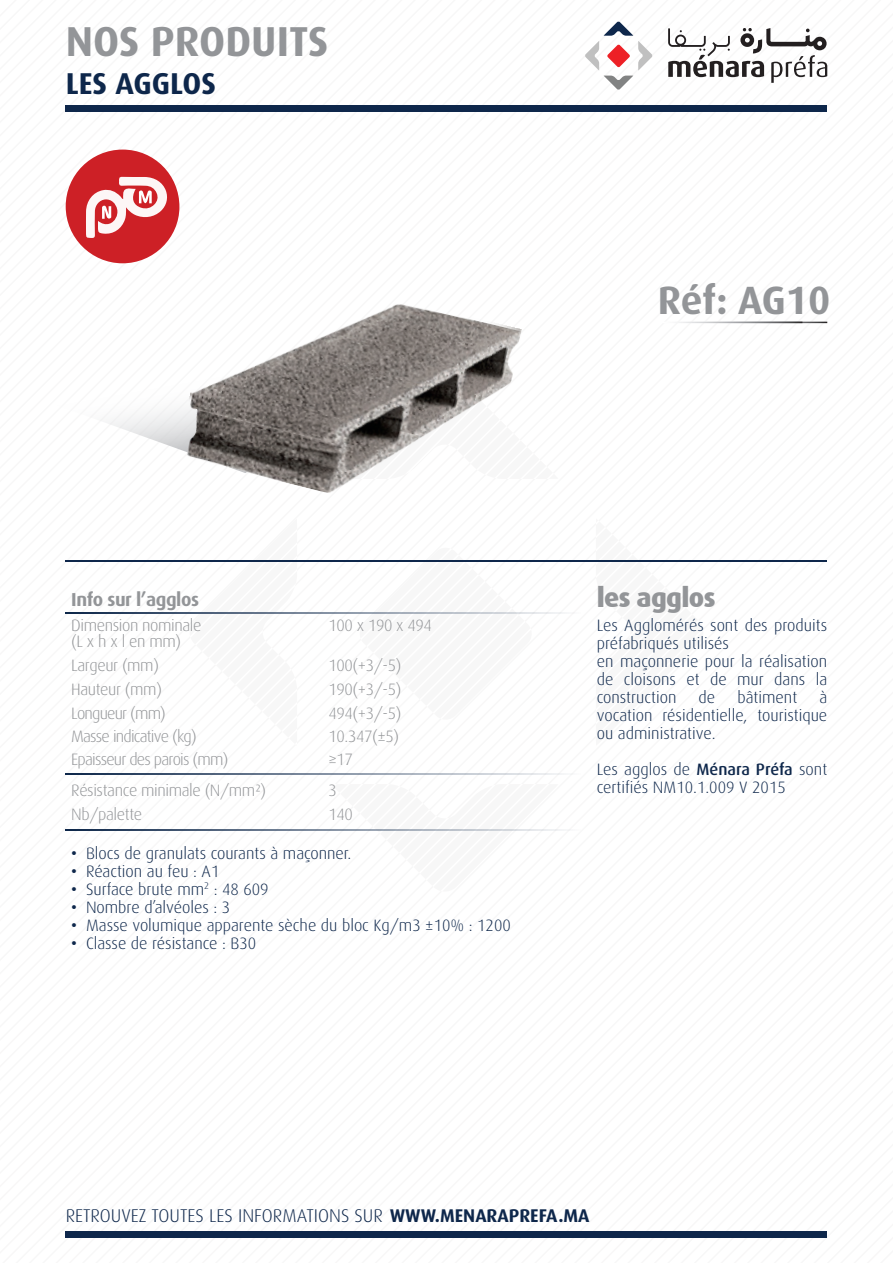
<style>
.page{position:relative;width:893px;height:1263px;background:#fff}
.page>*{position:absolute;margin:0;border:0;box-sizing:border-box;transform-origin:0 0}
.t1{font:700 41.85px "Dax";color:#939598}
.t2{font:700 39.45px "Dax";letter-spacing:-.01em;color:#939598}
.t3{font:700 30.15px "Dax";color:#0e274b}
.t4{font:800 27px "Dax";letter-spacing:-.025em;color:#939598}
.t5{font:700 18.75px "Dax";letter-spacing:-.025em;color:#939598}
.t6{font:300 18.45px "Dax";color:#0e274b}
.t7{font:300 16.5px/18px "Dax";color:#0e274b}
.t8{font:300 16.5px/23.4px "Dax";letter-spacing:-.025em;color:#939598}
.t9{font:300 16.5px/23.5px "Dax";letter-spacing:-.05em;color:#939598}
.s1{font-weight:500}
.s2{font-weight:700}
</style>
<div class="page">
<div style="left:66px;top:105px;width:761px;height:7px;background:#0e274b"></div>
<div style="left:66px;top:1231px;width:761px;height:7px;background:#0e274b"></div>
<hr style="left:66px;top:560px;width:761px;height:1px;background:#0e274b">
<svg style="left:668px;top:28px;width:159px;height:55px"></svg>
<svg style="left:585px;top:21px;width:67px;height:69px"></svg>
<svg style="left:65px;top:403px;width:639px;height:428px"></svg>
<img style="left:175px;top:304px;width:349px;height:225px">
<div style="left:66px;top:149px;width:114px;height:114px;background:#cd2026;border-radius:50%"></div>
<svg style="left:86px;top:177px;width:81px;height:61px"></svg>
<h1 class="t1" style="left:66px;top:17px;width:264px">NOS PRODUITS</h1>
<h3 class="t3" style="left:66px;top:66px;width:152px">LES AGGLOS</h3>
<h2 class="t2" style="left:658px;top:278px;width:174px">Réf: AG10</h2>
<p class="t5" style="left:71px;top:589px;width:129px">Info sur l’agglos</p>
<p class="t8" style="left:71px;top:614px;width:132px">Dimension nominale</p>
<p class="t8" style="left:328px;top:613px;width:105px">100 x 190 x 494</p>
<p class="t8" style="left:328px;top:654px;width:75px">100(+3/-5)<br>190(+3/-5)<br>494(+3/-5)<br>10.347(±5) ≥17</p>
<p class="t8" style="left:328px;top:779px;width:26px;line-height:23.9px">3<br>140</p>
<p class="t9" style="left:71px;top:630px;width:159px">(L x h x l en mm)<br>Largeur (mm)<br>Hauteur (mm)<br>Longueur (mm)<br>Masse indicative (kg)<br>Epaisseur des parois (mm)</p>
<p class="t8" style="left:71px;top:779px;width:196px;line-height:23.9px">Résistance minimale (N/mm²)<br>Nb/palette</p>
<p class="t7" style="left:71px;top:844px;width:282px"><span class="s1">•</span> Blocs de granulats courants à maçonner.</p>
<p class="t7" style="left:71px;top:862px;width:150px"><span class="s1">•</span> Réaction au feu : A1</p>
<p class="t7" style="left:71px;top:880px;width:199px"><span class="s1">•</span> Surface brute mm<sup>2</sup> : 48 609</p>
<p class="t7" style="left:71px;top:898px;width:161px"><span class="s1">•</span> Nombre d’alvéoles : 3</p>
<p class="t7" style="left:71px;top:916px;width:441px"><span class="s1">•</span> Masse volumique apparente sèche du bloc Kg/m3 ±10% : 1200</p>
<p class="t7" style="left:71px;top:934px;width:186px"><span class="s1">•</span> Classe de résistance : B30</p>
<h3 class="t4" style="left:597px;top:582px;width:120px">les agglos</h3>
<p class="t7" style="left:597px;top:616px;width:232px">Les Agglomérés sont des produits préfabriqués utilisés<br>en maçonnerie pour la réalisation de cloisons et de mur dans la construction</p>
<p class="t7" style="left:699px;top:688px;width:18px">de</p>
<p class="t7" style="left:737px;top:688px;width:61px">bâtiment</p>
<p class="t7" style="left:597px;top:688px;width:232px;text-align:justify;text-indent:223px">à vocation résidentielle, touristique ou administrative.</p>
<p class="t7" style="left:597px;top:760px;width:232px">Les agglos de <span class="s1">Ménara Préfa</span> sont certifiés NM10.1.009 V 2015</p>
<p class="t6" style="left:66px;top:1205px;width:525px">RETROUVEZ TOUTES LES INFORMATIONS SUR <span class="s2">WWW.MENARAPREFA.MA</span></p>
</div>
